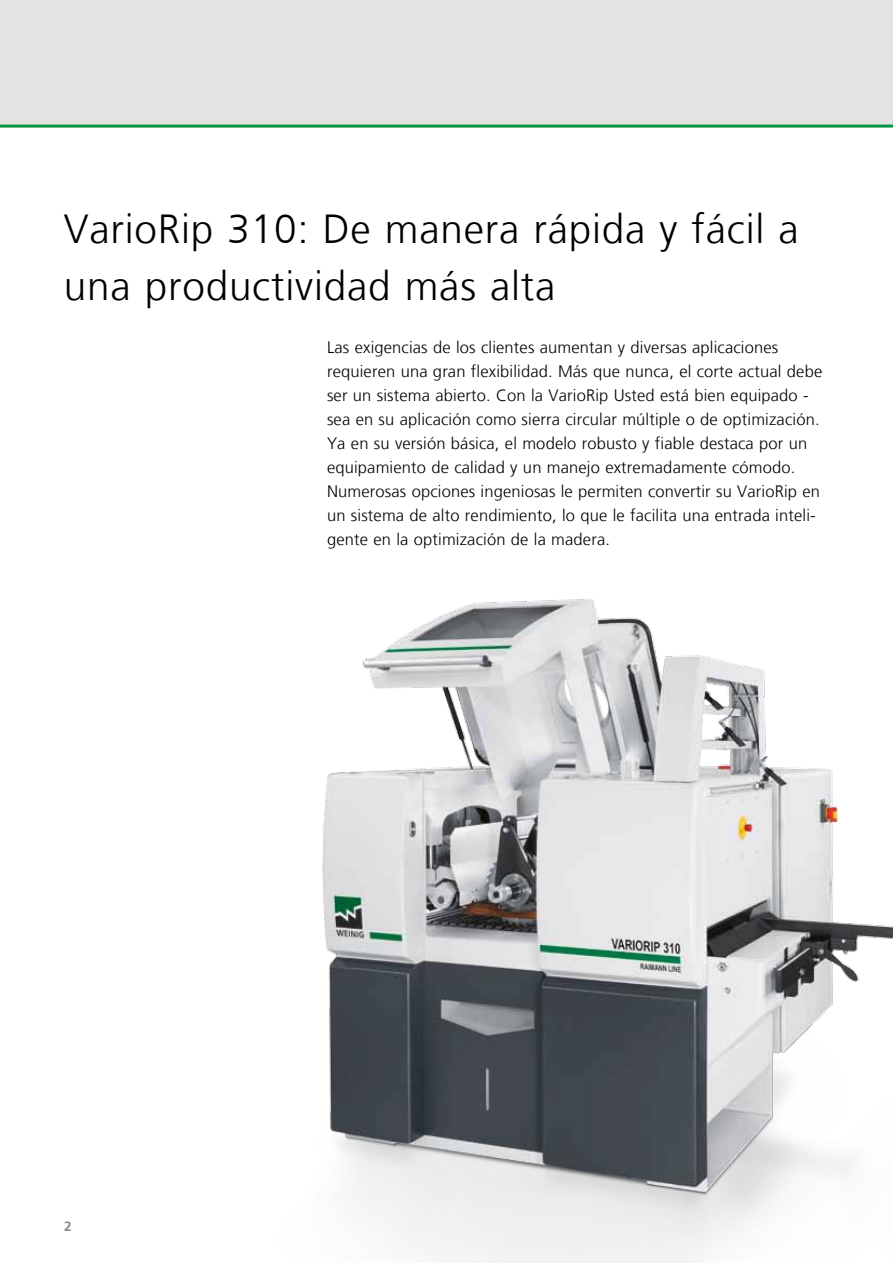
<style>
.page{position:relative;width:893px;height:1263px;background:#fff}
.page>*{position:absolute;margin:0;border:0;box-sizing:border-box;transform-origin:0 0}
.t1{font:300 40.5px/57px "Frutiger LT Com";letter-spacing:.02em;color:#000}
.t2{font:300 16.5px/24px "Frutiger LT Com";letter-spacing:.01em;color:#000}
.t3{font:700 13.5px "Frutiger LT Com";color:#878786}
</style>
<div class="page">
<div style="left:0;top:0;width:893px;height:126px;background:#e3e3e3"></div>
<hr style="left:0;top:125px;width:893px;height:3px;background:#00963f">
<img style="left:322px;top:599px;width:443px;height:664px">
<img style="left:653px;top:692px;width:240px;height:571px">
<h1 class="t1" style="left:64px;top:201px;width:736px">VarioRip 310: De manera rápida y fácil a una productividad más alta</h1>
<p class="t2" style="left:327px;top:335px;width:497px">Las exigencias de los clientes aumentan y diversas aplicaciones requieren una gran flexibilidad. Más que nunca, el corte actual debe ser un sistema abierto. Con la VarioRip Usted está bien equipado - sea en su aplicación como sierra circular múltiple o de optimización.<br>Ya en su versión básica, el modelo robusto y fiable destaca por un equipamiento de calidad y un manejo extremadamente cómodo.<br>Numerosas opciones ingeniosas le permiten convertir su VarioRip en un sistema de alto rendimiento, lo que le facilita una entrada inteli&shy;gente en la optimización de la madera.</p>
<p class="t3" style="left:64px;top:1218px;width:9px">2</p>
</div>
